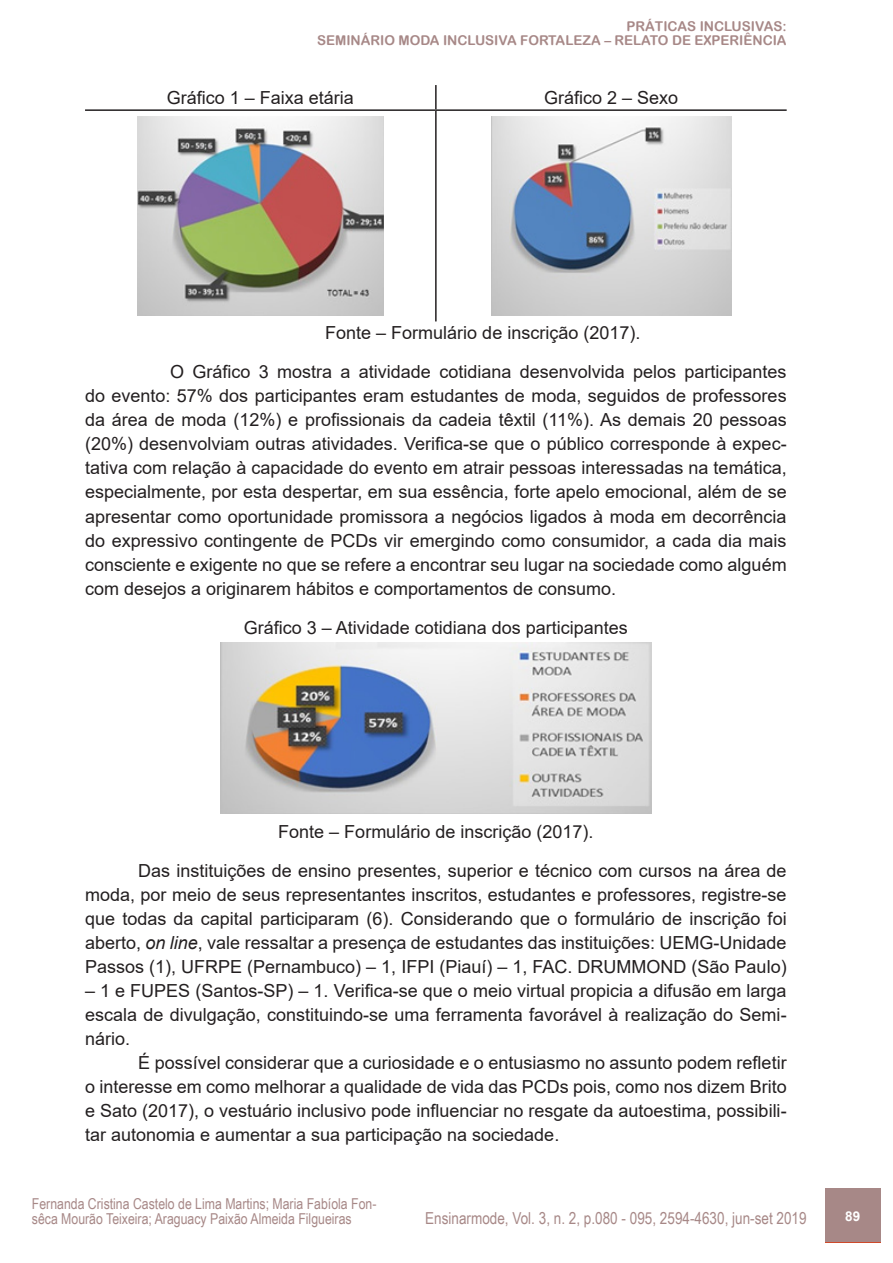
<style>
.page{position:relative;width:893px;height:1263px;background:#fff}
.page>*{position:absolute;margin:0;border:0;box-sizing:border-box;transform-origin:0 0}
.Corpo{font:18px/24px "Arial";color:#231f20;text-align:justify}
.t1{font:16.5px "Arial Narrow";color:#a78887}
.t2{font:15px/15px "Arial Narrow";color:#a78887}
.t3{font:13.5px/13.5px "Arial Rounded MT Bold";color:#a78887;text-align:right}
.t4{font:700 13.5px "Arial";color:#fff}
.s1{font-style:italic}
</style>
<div class="page">
<div style="left:826px;top:1188px;width:55px;height:54px;background:#a78887"></div>
<hr style="left:435px;top:85px;width:2px;height:24px;background:#231f20">
<hr style="left:85px;top:109px;width:351px;height:2px;background:#231f20">
<hr style="left:436px;top:109px;width:351px;height:2px;background:#231f20">
<hr style="left:435px;top:111px;width:2px;height:210px;background:#231f20">
<img style="left:138px;top:116px;width:245px;height:199px">
<img style="left:491px;top:116px;width:240px;height:199px">
<img style="left:221px;top:642px;width:430px;height:171px">
<p class="t3" style="left:317px;top:19px;width:471px">PRÁTICAS INCLUSIVAS:<br>SEMINÁRIO MODA INCLUSIVA FORTALEZA – RELATO DE EXPERIÊNCIA</p>
<p class="Corpo" style="left:167px;top:86px;width:189px">Gráfico 1 – Faixa etária</p>
<p class="Corpo" style="left:544px;top:86px;width:136px">Gráfico 2 – Sexo</p>
<p class="Corpo" style="left:325px;top:321px;width:317px">Fonte – Formulário de inscrição (2017).</p>
<p class="Corpo" style="left:85px;top:360px;width:703px;text-indent:85px">O Gráfico 3 mostra a atividade cotidiana desenvolvida pelos participantes do evento: 57% dos participantes eram estudantes de moda, seguidos de professores da área de moda (12%) e profissionais da cadeia têxtil (11%). As demais 20 pessoas (20%) desenvolviam outras atividades. Verifica-se que o público corresponde à expec&shy;tativa com relação à capacidade do evento em atrair pessoas interessadas na temática, especialmente, por esta despertar, em sua essência, forte apelo emocional, além de se apresentar como oportunidade promissora a negócios ligados à moda em decorrência do expressivo contingente de PCDs vir emergindo como consumidor, a cada dia mais consciente e exigente no que se refere a encontrar seu lugar na sociedade como alguém com desejos a originarem hábitos e comportamentos de consumo.</p>
<p class="Corpo" style="left:244px;top:615px;width:386px">Gráfico 3 – Atividade cotidiana dos participantes</p>
<p class="Corpo" style="left:278px;top:819px;width:317px">Fonte – Formulário de inscrição (2017).</p>
<p class="Corpo" style="left:85px;top:858px;width:703px;text-indent:53px">Das instituições de ensino presentes, superior e técnico com cursos na área de moda, por meio de seus representantes inscritos, estudantes e professores, registre-se que todas da capital participaram (6). Considerando que o formulário de inscrição foi aberto, <span class="s1">on line</span>, vale ressaltar a presença de estudantes das instituições: UEMG-Unidade Passos (1), UFRPE (Pernambuco) – 1, IFPI (Piauí) – 1, FAC. DRUMMOND (São Paulo)</p>
<p class="Corpo" style="left:85px;top:978px;width:703px">– 1 e FUPES (Santos-SP) – 1. Verifica-se que o meio virtual propicia a difusão em larga escala de divulgação, constituindo-se uma ferramenta favorável à realização do Semi&shy;nário.</p>
<p class="Corpo" style="left:85px;top:1050px;width:703px;text-indent:53px">É possível considerar que a curiosidade e o entusiasmo no assunto podem refletir o interesse em como melhorar a qualidade de vida das PCDs pois, como nos dizem Brito e Sato (2017), o vestuário inclusivo pode influenciar no resgate da autoestima, possibili&shy;tar autonomia e aumentar a sua participação na sociedade.</p>
<p class="t2" style="left:32px;top:1196px;width:346px">Fernanda Cristina Castelo de Lima Martins; Maria Fabíola Fon&shy;sêca Mourão Teixeira; Araguacy Paixão Almeida Filgueiras</p>
<p class="t1" style="left:425px;top:1206px;width:383px">Ensinarmode, Vol. 3, n. 2, p.080 - 095, 2594-4630, jun-set 2019</p>
<p class="t4" style="left:849px;top:1206px;width:17px">89</p>
<p class="t4" style="left:845px;top:1206px;width:17px">89</p>
</div>
